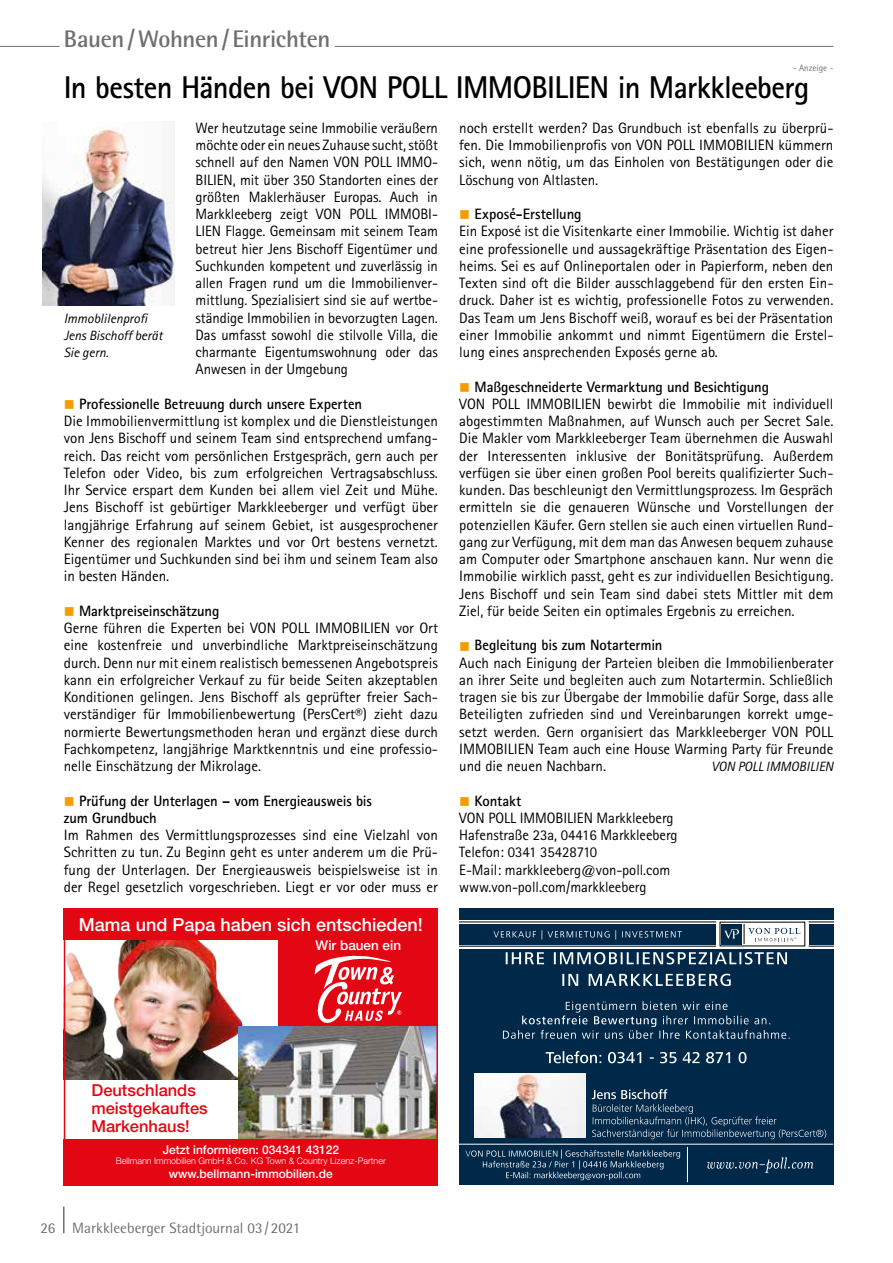
<style>
.page{position:relative;width:893px;height:1263px;background:#fff}
.page>*{position:absolute;margin:0;border:0;box-sizing:border-box;transform-origin:0 0}
.t1{font:700 31.5px "Rotis Sans Serif";letter-spacing:-.02em;color:#000}
.t2{font:700 24px "Rotis Semi Sans";letter-spacing:-.015em;color:#706f6f}
.t3{font:500 18px "Helvetica Neue";color:#fff}
.t4{font:500 16.5px/18px "Helvetica Neue";color:#e30613}
.t5{font:15px/17.2px "Rotis Sans Serif";color:#000}
.t6{font:700 15px/17.2px "Rotis Sans Serif";letter-spacing:-.005em;color:#000}
.t7{font:15px "Rotis Semi Sans";color:#706f6f}
.t8{font:italic 13.5px/17.2px "Rotis Sans Serif";color:#000}
.t9{font:500 13.5px "Helvetica Neue";color:#fff}
.t10{font:500 12px "Helvetica Neue";color:#fff}
.t11{font:9.15px "Rotis Sans Serif";color:#706f6f}
.t12{font:300 9px "Helvetica Neue";color:#fff}
.s1{color:#f59c00}
.s2{font-weight:700}
</style>
<div class="page">
<hr style="left:63px;top:1206px;width:2px;height:27px;background:#706f6f">
<hr style="left:0;top:46px;width:833px;height:1px;background:#706f6f">
<hr style="left:60px;top:46px;width:275px;height:1px;background:#fff">
<div style="left:459px;top:909px;width:374px;height:276px;background:#002849"></div>
<svg style="left:503px;top:1001px;width:287px;height:38px"></svg>
<svg style="left:562px;top:974px;width:169px;height:12px"></svg>
<svg style="left:459px;top:920px;width:374px;height:28px"></svg>
<div style="left:459px;top:924px;width:257px;height:20px;background:#002849"></div>
<hr style="left:459px;top:922px;width:257px;height:1px;background:#000">
<hr style="left:459px;top:946px;width:257px;height:1px;background:#000">
<svg style="left:493px;top:921px;width:340px;height:43px"></svg>
<svg style="left:465px;top:1149px;width:215px;height:31px"></svg>
<hr style="left:459px;top:1144px;width:374px;height:1px;background:#fff">
<svg style="left:592px;top:1089px;width:234px;height:50px"></svg>
<hr style="left:687px;top:1147px;width:1px;height:35px;background:#fff">
<svg style="left:707px;top:1157px;width:106px;height:16px"></svg>
<svg style="left:546px;top:1051px;width:200px;height:12px"></svg>
<img style="left:474px;top:1073px;width:112px;height:65px">
<img style="left:67px;top:940px;width:176px;height:139px">
<div style="left:278px;top:909px;width:160px;height:274px;background:#e30613"></div>
<div style="left:64px;top:909px;width:374px;height:31px;background:#e30613"></div>
<div style="left:64px;top:1139px;width:374px;height:46px;background:#e30613"></div>
<svg style="left:315px;top:955px;width:87px;height:68px"></svg>
<img style="left:238px;top:1026px;width:197px;height:112px">
<div style="left:64px;top:909px;width:374px;height:276px;border:2px solid #e30613"></div>
<img style="left:42px;top:128px;width:132px;height:177px">
<h2 class="t2" style="left:64px;top:24px;width:268px">Bauen/Wohnen/ Einrichten</h2>
<p class="t11" style="left:793px;top:62px;width:42px">- Anzeige -</p>
<h1 class="t1" style="left:64px;top:68px;width:747px">In besten Händen bei VON POLL IMMOBILIEN in Markkleeberg</h1>
<p class="t5" style="left:196px;top:119px;width:244px;text-align:justify">Wer heutzutage seine Immobilie veräußern möchte oder ein neues Zuhause sucht, stößt schnell auf den Namen VON POLL IMMO-BILIEN, mit über 350 Standorten eines der größten Maklerhäuser Europas. Auch in Markkleeberg zeigt VON POLL IMMOBI-LIEN Flagge. Gemeinsam mit seinem Team betreut hier Jens Bischoff Eigentümer und Suchkunden kompetent und zuverlässig in allen Fragen rund um die Immobilienver&shy;mittlung. Spezialisiert sind sie auf wertbe&shy;ständige Immobilien in bevorzugten Lagen.<br>Das umfasst sowohl die stilvolle Villa, die charmante Eigentumswohnung oder das Anwesen in der Umgebung</p>
<p class="t5" style="left:64px;top:395px;width:376px"><span class="s1">■</span> <span class="s2">Professionelle Betreuung durch unsere Experten<br></span>Die Immobilienvermittlung ist komplex und die Dienstleistungen von Jens Bischoff und seinem Team sind entsprechend umfang&shy;reich. Das reicht vom persönlichen Erstgespräch, gern auch per Telefon oder Video, bis zum erfolgreichen Vertragsabschluss.<br>Ihr Service erspart dem Kunden bei allem viel Zeit und Mühe.<br>Jens Bischoff ist gebürtiger Markkleeberger und verfügt über langjährige Erfahrung auf seinem Gebiet, ist ausgesprochener Kenner des regionalen Marktes und vor Ort bestens vernetzt.<br>Eigentümer und Suchkunden sind bei ihm und seinem Team also in besten Händen.</p>
<p class="t5" style="left:64px;top:602px;width:376px"><span class="s1">■</span> <span class="s2">Marktpreiseinschätzung<br></span>Gerne führen die Experten bei VON POLL IMMOBILIEN vor Ort eine kostenfreie und unverbindliche Marktpreiseinschätzung durch. Denn nur mit einem realistisch bemessenen Angebotspreis kann ein erfolgreicher Verkauf zu für beide Seiten akzeptablen Konditionen gelingen. Jens Bischoff als geprüfter freier Sach&shy;verständiger für Immobilienbewertung (PersCert®) zieht dazu normierte Bewertungsmethoden heran und ergänzt diese durch Fachkompetenz, langjährige Marktkenntnis und eine professio&shy;nelle Einschätzung der Mikrolage.</p>
<p class="t6" style="left:64px;top:792px;width:310px"><span class="s1">■</span> Prüfung der Unterlagen – vom Energieausweis bis zum Grundbuch</p>
<p class="t5" style="left:64px;top:826px;width:376px;text-align:justify">Im Rahmen des Vermittlungsprozesses sind eine Vielzahl von Schritten zu tun. Zu Beginn geht es unter anderem um die Prü&shy;fung der Unterlagen. Der Energieausweis beispielsweise ist in der Regel gesetzlich vorgeschrieben. Liegt er vor oder muss er</p>
<p class="t5" style="left:459px;top:119px;width:376px;text-align:justify">noch erstellt werden? Das Grundbuch ist ebenfalls zu überprü&shy;fen. Die Immobilienprofis von VON POLL IMMOBILIEN kümmern sich, wenn nötig, um das Einholen von Bestätigungen oder die Löschung von Altlasten.</p>
<p class="t5" style="left:459px;top:205px;width:376px"><span class="s1">■</span> <span class="s2">Exposé-Erstellung<br></span>Ein Exposé ist die Visitenkarte einer Immobilie. Wichtig ist daher eine professionelle und aussagekräftige Präsentation des Eigen&shy;heims. Sei es auf Onlineportalen oder in Papierform, neben den Texten sind oft die Bilder ausschlaggebend für den ersten Ein&shy;druck. Daher ist es wichtig, professionelle Fotos zu verwenden.<br>Das Team um Jens Bischoff weiß, worauf es bei der Präsentation einer Immobilie ankommt und nimmt Eigentümern die Erstel&shy;lung eines ansprechenden Exposés gerne ab.</p>
<p class="t5" style="left:459px;top:378px;width:376px"><span class="s1">■</span> <span class="s2">Maßgeschneiderte Vermarktung und Besichtigung<br></span>VON POLL IMMOBILIEN bewirbt die Immobilie mit individuell abgestimmten Maßnahmen, auf Wunsch auch per Secret Sale.<br>Die Makler vom Markkleeberger Team übernehmen die Auswahl der Interessenten inklusive der Bonitätsprüfung. Außerdem verfügen sie über einen großen Pool bereits qualifizierter Such&shy;kunden. Das beschleunigt den Vermittlungsprozess. Im Gespräch ermitteln sie die genaueren Wünsche und Vorstellungen der potenziellen Käufer. Gern stellen sie auch einen virtuellen Rund&shy;gang zur Verfügung, mit dem man das Anwesen bequem zuhause am Computer oder Smartphone anschauen kann. Nur wenn die Immobilie wirklich passt, geht es zur individuellen Besichtigung.<br>Jens Bischoff und sein Team sind dabei stets Mittler mit dem Ziel, für beide Seiten ein optimales Ergebnis zu erreichen.</p>
<p class="t5" style="left:459px;top:636px;width:376px"><span class="s1">■</span> <span class="s2">Begleitung bis zum Notartermin<br></span>Auch nach Einigung der Parteien bleiben die Immobilienberater an ihrer Seite und begleiten auch zum Notartermin. Schließlich tragen sie bis zur Übergabe der Immobilie dafür Sorge, dass alle Beteiligten zufrieden sind und Vereinbarungen korrekt umge&shy;setzt werden. Gern organisiert das Markkleeberger VON POLL IMMOBILIEN Team auch eine House Warming Party für Freunde und die neuen Nachbarn.</p>
<p class="t8" style="left:64px;top:309px;width:100px">Immoblilenprofi<br>Jens Bischoff berät<br>Sie gern.</p>
<p class="t8" style="left:711px;top:758px;width:123px">VON POLL IMMOBILIEN</p>
<p class="t5" style="left:459px;top:792px;width:220px"><span class="s1">■</span> <span class="s2">Kontakt<br></span>VON POLL IMMOBILIEN Markkleeberg<br>Hafenstraße 23a, 04416 Markkleeberg<br>Telefon: 0341 35428710<br>E-Mail: markkleeberg@von-poll.com www.von-poll.com/markkleeberg</p>
<p class="t3" style="left:79px;top:914px;width:345px">Mama und Papa haben sich entschieden!</p>
<p class="t9" style="left:316px;top:937px;width:87px">Wir bauen ein</p>
<p class="t4" style="left:91px;top:1081px;width:118px">Deutschlands meistgekauftes<br>Markenhaus!</p>
<p class="t10" style="left:163px;top:1142px;width:178px">Jetzt informieren: 034341 43122</p>
<p class="t12" style="left:116px;top:1156px;width:272px">Bellmann Immobilien GmbH &amp; Co. KG Town &amp; Country Lizenz-Partner</p>
<p class="t10" style="left:169px;top:1166px;width:165px">www.bellmann-immobilien.de</p>
<p class="t7" style="left:40px;top:1219px;width:261px">26 Markkleeberger Stadtjournal 03/2021</p>
</div>
